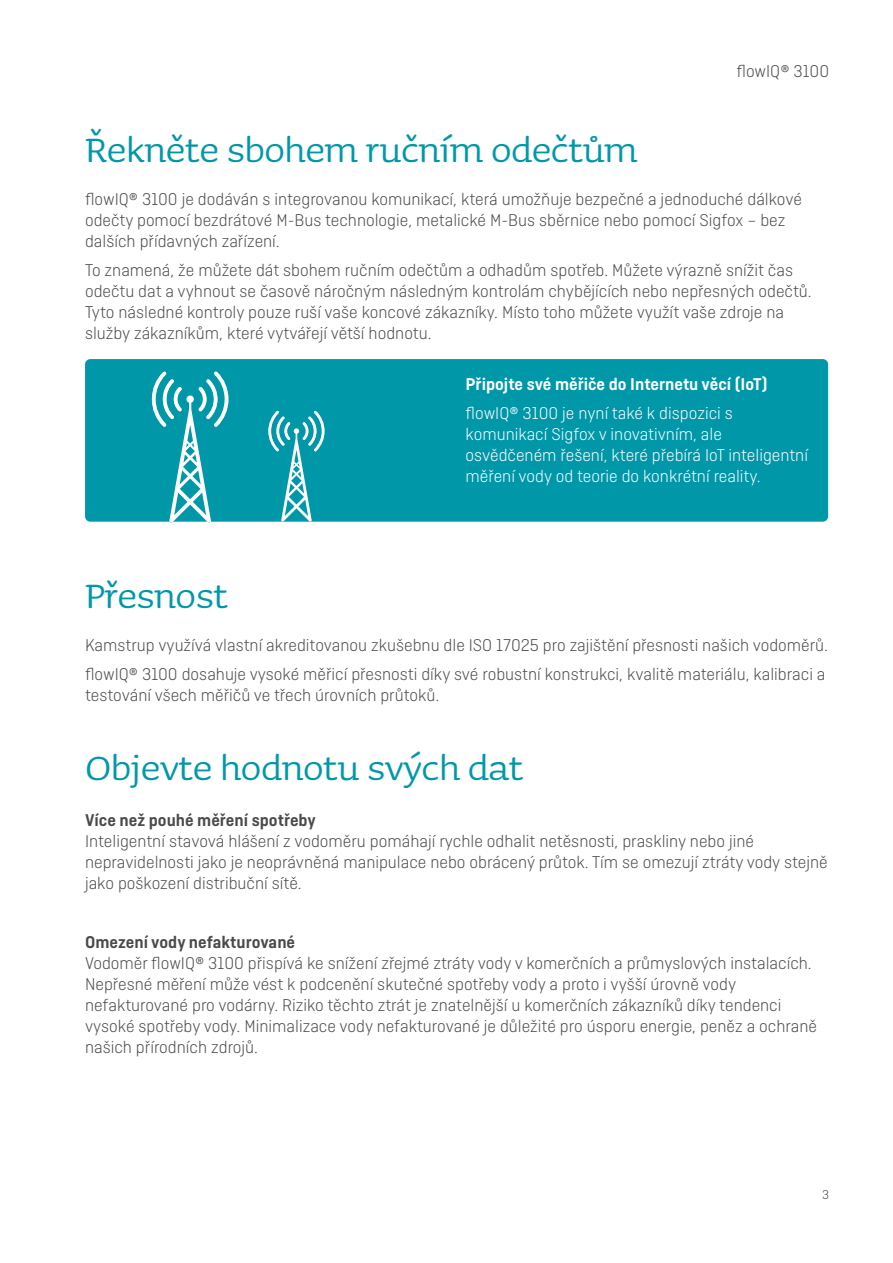
<style>
.page{position:relative;width:893px;height:1263px;background:#fff}
.page>*{position:absolute;margin:0;border:0;box-sizing:border-box;transform-origin:0 0}
.t1{font:45px "Sauna Pro";letter-spacing:-.01em;color:#0098a9}
.t2{font:300 18px/21px "Ciutadella";color:#4a4a49}
.t3{font:300 18px/21px "Ciutadella";color:#fff}
.t4{font:600 18px "Ciutadella";color:#4a4a49}
.t5{font:600 18px "Ciutadella";color:#fff}
.t6{font:300 13.5px "Ciutadella";color:#4a4a49}
</style>
<div class="page">
<div style="left:85px;top:359px;width:743px;height:163px;background:#0098a9;border-radius:5px"></div>
<svg style="left:152px;top:372px;width:76px;height:151px"></svg>
<svg style="left:268px;top:411px;width:56px;height:111px"></svg>
<h1 class="t1" style="left:85px;top:125px;width:554px">Řekněte sbohem ručním odečtům</h1>
<p class="t2" style="left:736px;top:61px;width:94px">flowIQ® 3100</p>
<p class="t2" style="left:85px;top:188px;width:718px">flowIQ® 3100 je dodáván s integrovanou komunikací, která umožňuje bezpečné a jednoduché dálkové odečty pomocí bezdrátové M-Bus technologie, metalické M-Bus sběrnice nebo pomocí Sigfox – bez dalších přídavných zařízení.</p>
<p class="t2" style="left:85px;top:260px;width:728px">To znamená, že můžete dát sbohem ručním odečtům a odhadům spotřeb. Můžete výrazně snížit čas odečtu dat a vyhnout se časově náročným následným kontrolám chybějících nebo nepřesných odečtů.<br>Tyto následné kontroly pouze ruší vaše koncové zákazníky. Místo toho můžete využít vaše zdroje na služby zákazníkům, které vytvářejí větší hodnotu.</p>
<h1 class="t1" style="left:85px;top:571px;width:145px">Přesnost</h1>
<p class="t5" style="left:466px;top:373px;width:303px">Připojte své měřiče do Internetu věcí (IoT)</p>
<p class="t3" style="left:466px;top:403px;width:344px">flowIQ® 3100 je nyní také k dispozici s komunikací Sigfox v inovativním, ale osvědčeném řešení, které přebírá IoT inteligentní měření vody od teorie do konkrétní reality.</p>
<p class="t2" style="left:85px;top:630px;width:745px;line-height:29.5px">Kamstrup využívá vlastní akreditovanou zkušebnu dle ISO 17025 pro zajištění přesnosti našich vodoměrů. flowIQ® 3100 dosahuje vysoké měřicí přesnosti díky své robustní konstrukci, kvalitě materiálu, kalibraci a</p>
<p class="t2" style="left:85px;top:685px;width:356px">testování všech měřičů ve třech úrovních průtoků.</p>
<h1 class="t1" style="left:85px;top:743px;width:440px">Objevte hodnotu svých dat</h1>
<p class="t4" style="left:85px;top:810px;width:232px">Více než pouhé měření spotřeby</p>
<p class="t2" style="left:85px;top:831px;width:744px">Inteligentní stavová hlášení z vodoměru pomáhají rychle odhalit netěsnosti, praskliny nebo jiné nepravidelnosti jako je neoprávněná manipulace nebo obrácený průtok. Tím se omezují ztráty vody stejně jako poškození distribuční sítě.</p>
<p class="t4" style="left:85px;top:932px;width:212px">Omezení vody nefakturované</p>
<p class="t2" style="left:85px;top:953px;width:733px">Vodoměr flowIQ® 3100 přispívá ke snížení zřejmé ztráty vody v komerčních a průmyslových instalacích.<br>Nepřesné měření může vést k podcenění skutečné spotřeby vody a proto i vyšší úrovně vody nefakturované pro vodárny. Riziko těchto ztrát je znatelnější u komerčních zákazníků díky tendenci vysoké spotřeby vody. Minimalizace vody nefakturované je důležité pro úsporu energie, peněz a ochraně našich přírodních zdrojů.</p>
<p class="t6" style="left:822px;top:1187px;width:8px">3</p>
</div>
